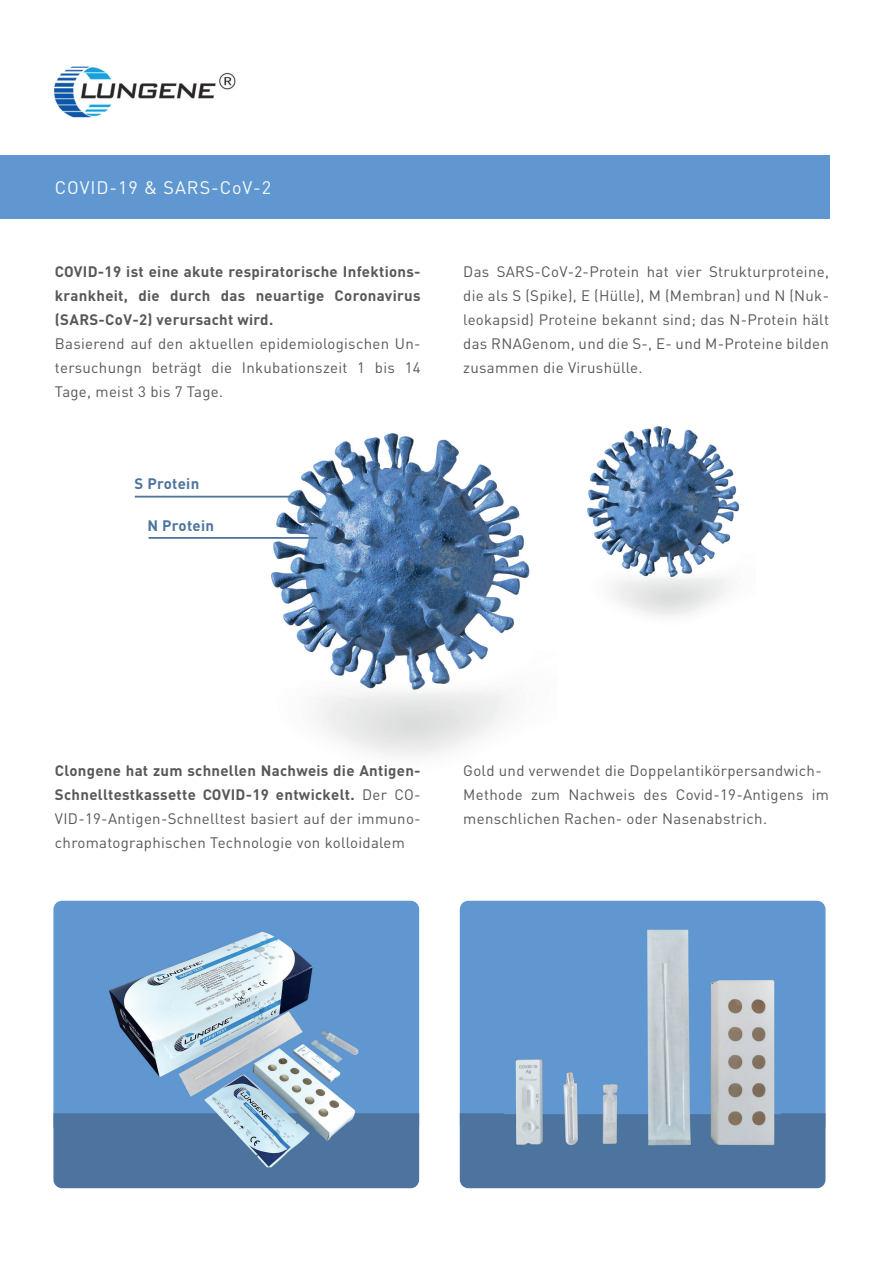
<style>
.page{position:relative;width:893px;height:1263px;background:#fff}
.page>*{position:absolute;margin:0;border:0;box-sizing:border-box;transform-origin:0 0}
.t1{font:18px "DIN Pro";letter-spacing:.05em;color:#f6fbfc}
.t2{font:15px/24px "DIN Pro";letter-spacing:.02em;color:#57585a;text-align:justify}
.t3{font:700 15px/24px "DIN Pro";letter-spacing:.02em;color:#57585a;text-align:justify}
.t4{font:700 15px "DIN Pro";letter-spacing:.02em;color:#4d749f}
.s1{font-weight:700}
</style>
<div class="page">
<img style="left:232px;top:434px;width:298px;height:323px">
<div style="left:460px;top:901px;width:365px;height:233px;background:#6097d0;border-radius:9px"></div>
<div style="left:460px;top:1113px;width:365px;height:75px;background:#4d749f"></div>
<div style="left:0;top:155px;width:829px;height:63px;background:#6097d0"></div>
<hr style="left:135px;top:496px;width:159px;height:1px;background:#4d749f">
<hr style="left:149px;top:537px;width:168px;height:2px;background:#4d749f">
<div style="left:53px;top:901px;width:366px;height:233px;background:#6097d0;border-radius:9px"></div>
<div style="left:53px;top:1113px;width:366px;height:75px;background:#4d749f"></div>
<img style="left:104px;top:932px;width:262px;height:237px">
<img style="left:504px;top:929px;width:277px;height:221px">
<img style="left:54px;top:66px;width:182px;height:52px">
<img style="left:587px;top:426px;width:153px;height:190px">
<p class="t1" style="left:55px;top:176px;width:218px">COVID-19 &amp; SARS-CoV-2</p>
<p class="t3" style="left:55px;top:259px;width:367px">COVID-19 ist eine akute respiratorische Infektions&shy;krankheit, die durch das neuartige Coronavirus (SARS-CoV-2) verursacht wird.</p>
<p class="t2" style="left:55px;top:331px;width:367px">Basierend auf den aktuellen epidemiologischen Un&shy;tersuchungn beträgt die Inkubationszeit 1 bis 14<br>Tage, meist 3 bis 7 Tage.</p>
<p class="t4" style="left:134px;top:474px;width:66px">S Protein</p>
<p class="t4" style="left:147px;top:515px;width:68px">N Protein</p>
<p class="t2" style="left:463px;top:259px;width:367px">Das SARS-CoV-2-Protein hat vier Strukturproteine, die als S (Spike), E (Hülle), M (Membran) und N (Nuk&shy;leokapsid) Proteine bekannt sind; das N-Protein hält das RNAGenom, und die S-, E- und M-Proteine bilden zusammen die Virushülle.</p>
<p class="t2" style="left:55px;top:758px;width:367px"><span class="s1">Clongene hat zum schnellen Nachweis die Antigen-Schnelltestkassette COVID-19 entwickelt.</span> Der CO-VID-19-Antigen-Schnelltest basiert auf der immuno&shy;chromatographischen Technologie von kolloidalem</p>
<p class="t2" style="left:463px;top:758px;width:367px;text-align:left">Gold und verwendet die Doppelantikörpersandwich-<br>Methode zum Nachweis des Covid-19-Antigens im menschlichen Rachen- oder Nasenabstrich.</p>
</div>
